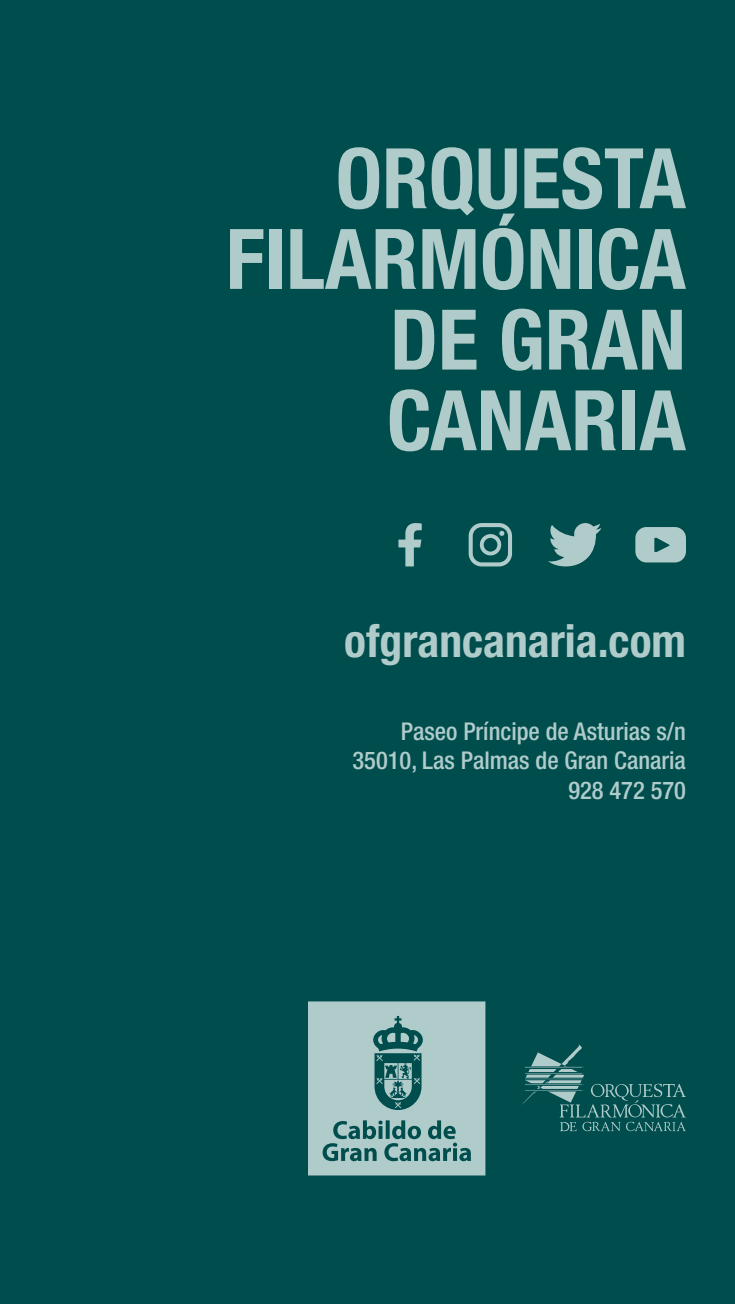
<style>
.page{position:relative;width:735px;height:1304px;background:#004d4d}
.page>*{position:absolute;margin:0;border:0;box-sizing:border-box;transform-origin:0 0}
.t1{font:700 condensed 83.65px/80.7px "Helvetica Neue LT Pro";color:#afcbca;text-align:right}
.t2{font:700 condensed 45.5px "Helvetica Neue LT Pro";color:#afcbca}
.t3{font:500 condensed 24.5px/29.4px "Helvetica Neue LT Pro";color:#afcbca;text-align:right}
</style>
<div class="page">
<svg style="left:398px;top:523px;width:24px;height:43px"></svg>
<svg style="left:469px;top:523px;width:43px;height:43px"></svg>
<svg style="left:548px;top:523px;width:53px;height:44px"></svg>
<svg style="left:635px;top:527px;width:51px;height:35px;background:#97b9b9"></svg>
<svg style="left:308px;top:1001px;width:177px;height:174px;background:#93b7b6"></svg>
<svg style="left:522px;top:1045px;width:164px;height:86px"></svg>
<div style="left:524px;top:1066px;width:59px;height:3px;background:#afcbca;border:1px solid #004d4d"></div>
<div style="left:524px;top:1072px;width:59px;height:2px;background:#afcbca;border:1px solid #004d4d"></div>
<div style="left:524px;top:1077px;width:59px;height:3px;background:#afcbca;border:1px solid #004d4d"></div>
<div style="left:524px;top:1083px;width:59px;height:3px;background:#afcbca;border:1px solid #004d4d"></div>
<div style="left:524px;top:1089px;width:59px;height:2px;background:#afcbca;border:1px solid #004d4d"></div>
<h1 class="t1" style="left:226px;top:139px;width:462px">ORQUESTA<br>FILARMÓNICA<br>DE GRAN<br>CANARIA</h1>
<h2 class="t2" style="left:344px;top:613px;width:343px">ofgrancanaria.com</h2>
<p class="t3" style="left:353px;top:716px;width:335px">Paseo Príncipe de Asturias s/n<br>35010, Las Palmas de Gran Canaria<br>928 472 570</p>
</div>
